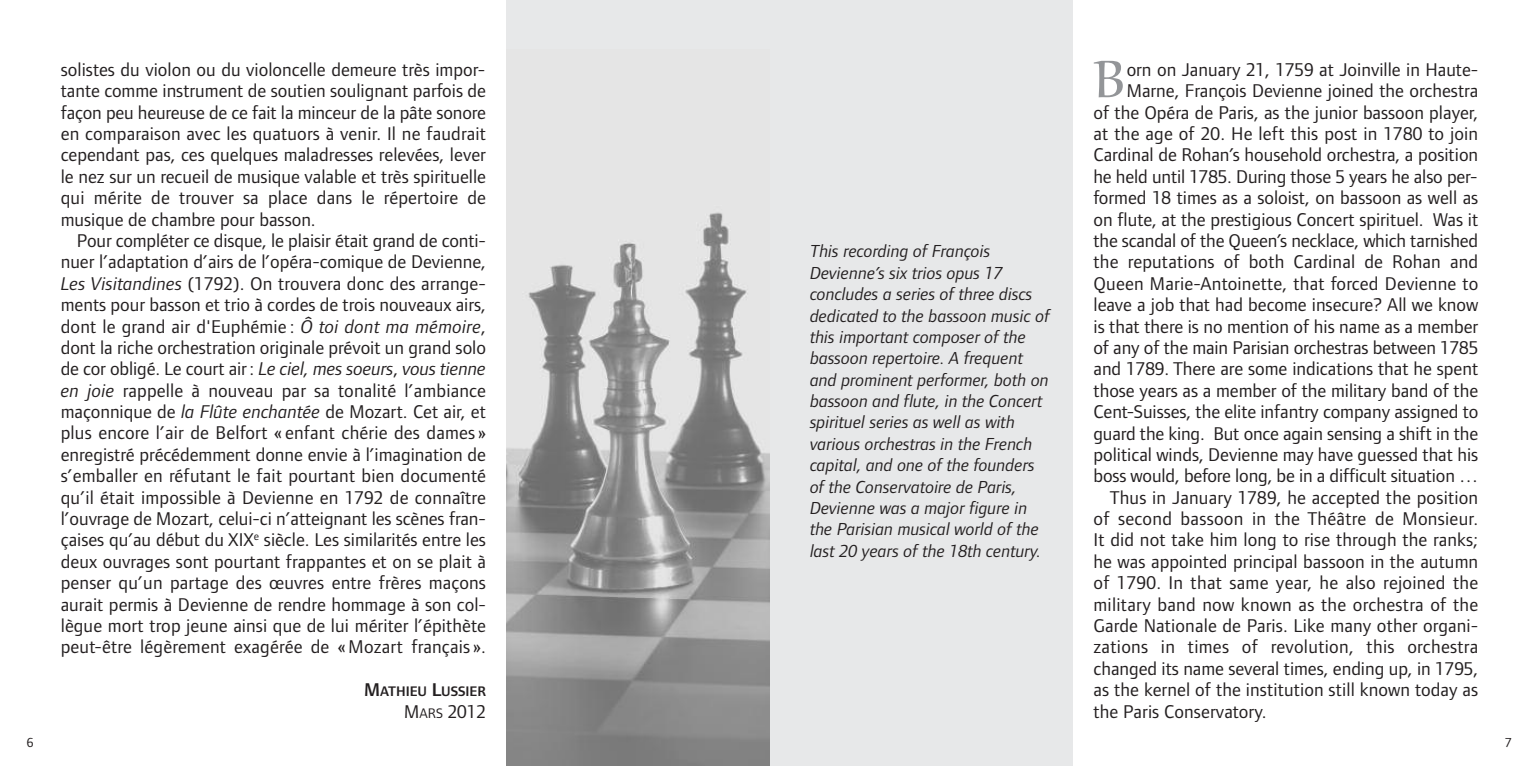
<style>
.page{position:relative;width:1539px;height:766px;background:#fff}
.page>*{position:absolute;margin:0;border:0;box-sizing:border-box;transform-origin:0 0}
.t1{font:54.45px "URW Alcuin T Ligh";color:#939598}
.t2{font:19.12px/21.4px "Foundry Form Sans";color:#231f20;text-align:justify}
.t3{font:italic 18px/21.4px "Foundry Form Sans";color:#231f20}
.t4{font:600 14.4px "Foundry Form Sans";color:#231f20}
.t5{font:13.5px "Foundry Form Sans";color:#231f20}
.s1{font-style:italic}
.s2{font-size:19.12px}
.s3{font-size:14.4px}
</style>
<div class="page">
<div style="left:770px;top:0;width:303px;height:765px;background:#e7e8e9"></div>
<div style="left:506px;top:0;width:264px;height:765px;background:#e7e8e9"></div>
<img style="left:506px;top:212px;width:264px;height:553px">
<p class="t2" style="left:61px;top:60px;width:427px">solistes du violon ou du violoncelle demeure très impor&shy;tante comme instrument de soutien soulignant parfois de façon peu heureuse de ce fait la minceur de la pâte sonore en comparaison avec les quatuors à venir. Il ne faudrait cependant pas, ces quelques maladresses relevées, lever le nez sur un recueil de musique valable et très spirituelle qui mérite de trouver sa place dans le répertoire de musique de chambre pour basson.</p>
<p class="t2" style="left:61px;top:231px;width:427px;text-indent:16px">Pour compléter ce disque, le plaisir était grand de conti&shy;nuer l’adaptation d’airs de l’opéra-comique de Devienne, <span class="s1">Les Visitandines</span> (1792). On trouvera donc des arrange&shy;ments pour basson et trio à cordes de trois nouveaux airs, dont le grand air d'Euphémie: <span class="s1">Ô toi dont ma mémoire</span>, dont la riche orchestration originale prévoit un grand solo de cor obligé. Le court air: <span class="s1">Le ciel, mes soeurs</span>, <span class="s1">vous tienne en joie</span> rappelle à nouveau par sa tonalité l’ambiance maçonnique de <span class="s1">la Flûte enchantée</span> de Mozart. Cet air, et plus encore l’air de Belfort «enfant chérie des dames» enregistré précédemment donne envie à l’imagination de s’emballer en réfutant le fait pourtant bien documenté qu’il était impossible à Devienne en 1792 de connaître l’ouvrage de Mozart, celui-ci n’atteignant les scènes fran&shy;çaises qu’au début du XIX<sup>e</sup> siècle. Les similarités entre les deux ouvrages sont pourtant frappantes et on se plait à penser qu’un partage des œuvres entre frères maçons aurait permis à Devienne de rendre hommage à son col&shy;lègue mort trop jeune ainsi que de lui mériter l’épithète peut-être légèrement exagérée de «Mozart français».</p>
<p class="t4" style="left:364px;top:685px;width:123px"><span class="s2">M</span>ATHIEU <span class="s2">L</span>USSIER</p>
<p class="t2" style="left:404px;top:701px;width:83px">M<span class="s3">ARS</span> 2012</p>
<p class="t3" style="left:810px;top:240px;width:241px">This recording of François<br>Devienne’s six trios opus 17 concludes a series of three discs dedicated to the bassoon music of this important composer of the bassoon repertoire. A frequent and prominent performer, both on bassoon and flute, in the Concert spirituel series as well as with various orchestras in the French capital, and one of the founders of the Conservatoire de Paris,<br>Devienne was a major figure in the Parisian musical world of the last 20 years of the 18th century.</p>
<h1 class="t1" style="left:1093px;top:46px;width:35px">B</h1>
<p class="t2" style="left:1127px;top:60px;width:353px">orn on January 21, 1759 at Joinville in Haute-</p>
<p class="t2" style="left:1127px;top:82px;width:353px">Marne, François Devienne joined the orchestra</p>
<p class="t2" style="left:1093px;top:103px;width:386px">of the Opéra de Paris, as the junior bassoon player,</p>
<p class="t2" style="left:1093px;top:124px;width:386px">at the age of 20. He left this post in 1780 to join</p>
<p class="t2" style="left:1093px;top:146px;width:386px">Cardinal de Rohan’s household orchestra, a position</p>
<p class="t2" style="left:1093px;top:167px;width:386px">he held until 1785. During those 5 years he also per-</p>
<p class="t2" style="left:1093px;top:188px;width:386px">formed 18 times as a soloist, on bassoon as well as</p>
<p class="t2" style="left:1093px;top:210px;width:386px">on flute, at the prestigious Concert spirituel. Was it</p>
<p class="t2" style="left:1093px;top:231px;width:386px">the scandal of the Queen’s necklace, which tarnished</p>
<p class="t2" style="left:1093px;top:253px;width:386px">the reputations of both Cardinal de Rohan and</p>
<p class="t2" style="left:1093px;top:274px;width:386px">Queen Marie-Antoinette, that forced Devienne to</p>
<p class="t2" style="left:1093px;top:295px;width:386px">leave a job that had become insecure? All we know</p>
<p class="t2" style="left:1093px;top:317px;width:386px">is that there is no mention of his name as a member</p>
<p class="t2" style="left:1093px;top:338px;width:386px">of any of the main Parisian orchestras between 1785</p>
<p class="t2" style="left:1093px;top:359px;width:386px">and 1789. There are some indications that he spent</p>
<p class="t2" style="left:1093px;top:381px;width:386px">those years as a member of the military band of the</p>
<p class="t2" style="left:1093px;top:402px;width:386px">Cent-Suisses, the elite infantry company assigned to</p>
<p class="t2" style="left:1093px;top:424px;width:386px">guard the king. But once again sensing a shift in the</p>
<p class="t2" style="left:1093px;top:445px;width:386px">political winds, Devienne may have guessed that his</p>
<p class="t2" style="left:1094px;top:466px;width:386px">boss would, before long, be in a difficult situation …</p>
<p class="t2" style="left:1110px;top:488px;width:370px">Thus in January 1789, he accepted the position</p>
<p class="t2" style="left:1094px;top:509px;width:386px">of second bassoon in the Théâtre de Monsieur.</p>
<p class="t2" style="left:1094px;top:530px;width:386px">It did not take him long to rise through the ranks;</p>
<p class="t2" style="left:1094px;top:552px;width:386px">he was appointed principal bassoon in the autumn</p>
<p class="t2" style="left:1094px;top:573px;width:386px">of 1790. In that same year, he also rejoined the</p>
<p class="t2" style="left:1094px;top:595px;width:386px">military band now known as the orchestra of the</p>
<p class="t2" style="left:1094px;top:616px;width:386px">Garde Nationale de Paris. Like many other organi-</p>
<p class="t2" style="left:1094px;top:637px;width:386px">zations in times of revolution, this orchestra</p>
<p class="t2" style="left:1094px;top:659px;width:386px">changed its name several times, ending up, in 1795,</p>
<p class="t2" style="left:1094px;top:680px;width:386px">as the kernel of the institution still known today as</p>
<p class="t2" style="left:1094px;top:701px;width:175px">the Paris Conservatory.</p>
<p class="t5" style="left:27px;top:737px;width:8px">6</p>
<p class="t5" style="left:1505px;top:737px;width:8px">7</p>
</div>
